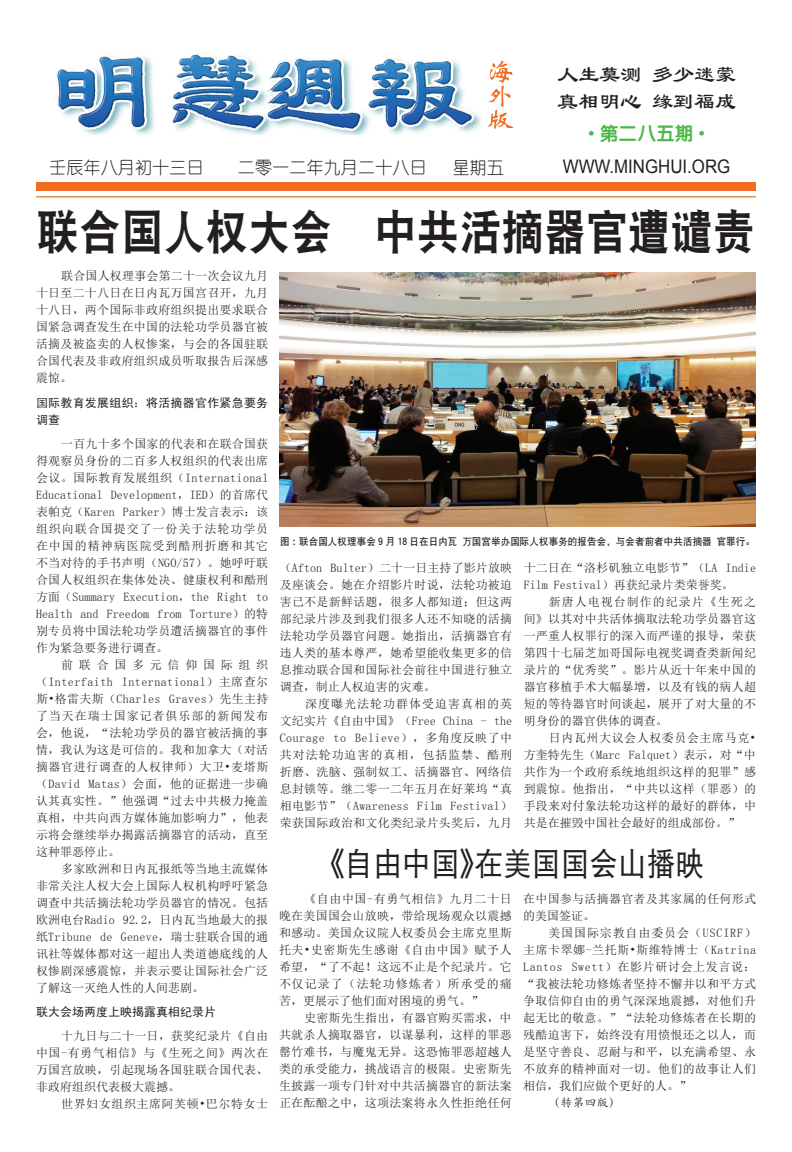
<style>
.page{position:relative;width:792px;height:1152px;background:#fff}
.page>*{position:absolute;margin:0;border:0;box-sizing:border-box;transform-origin:0 0}
.t1{font:48px "DFP Hei W9";color:#231f20;scale:.88 1}
.t2{font:32px "DFP Hei W5";color:#231f20;scale:.9 1}
.t3{font:23.4px/26.5px "Li Su";color:#231f20;scale:.9 1}
.t4{font:18.7px "Arial";color:#231f20;scale:.9 1}
.t5{font:18.7px "FZY4 JW GB1 0";color:#4cb848}
.t6{font:17.2px "You Yuan";color:#231f20}
.t7{font:12px/17px "Sim Sun";letter-spacing:.02em;color:#231f20;text-align:justify}
.t8{font:12px/17px "Sim Sun";color:#231f20}
.t9{font:12px/17px "Sim Hei";letter-spacing:.02em;color:#231f20}
.t10{font:12px "Sim Sun";letter-spacing:.045em;color:#231f20}
.t11{font:12px "Sim Hei";color:#231f20}
.t12{font:12px "ST Kaiti";color:#231f20}
.t13{font:10px "DF Hei W7";letter-spacing:.01em;color:#231f20;scale:.95 1}
.s1{font-family:"Arial"}
</style>
<div class="page">
<hr style="left:36px;top:196px;width:720px;height:1px;background:#d06f18">
<div style="left:36px;top:182px;width:720px;height:9px;background:#f36c21"></div>
<svg style="left:488px;top:61px;width:25px;height:68px"></svg>
<img style="left:57px;top:54px;width:424px;height:80px">
<img style="left:279px;top:272px;width:477px;height:254px">
<h3 class="t3" style="left:557px;top:61px;width:200px">人生莫测 多少迷蒙真相明心 缘到福成</h3>
<h3 class="t6" style="left:49px;top:158px;width:156px">壬辰年八月初十三日</h3>
<h3 class="t6" style="left:238px;top:158px;width:190px">二零一二年九月二十八日</h3>
<h3 class="t6" style="left:452px;top:158px;width:53px">星期五</h3>
<h3 class="t5" style="left:588px;top:122px;width:118px"><span class="s1">•</span> 第二八五期 <span class="s1">•</span></h3>
<h3 class="t4" style="left:563px;top:154px;width:188px">WWW.MINGHUI.ORG</h3>
<h1 class="t1" style="left:37px;top:207px;width:818px">联合国人权大会　中共活摘器官遭谴责</h1>
<p class="t7" style="left:36px;top:268px;width:234px;text-indent:25px">联合国人权理事会第二十一次会议九月十日至二十八日在日内瓦万国宫召开，九月十八日，两个国际非政府组织提出要求联合国紧急调查发生在中国的法轮功学员器官被活摘及被盗卖的人权惨案，与会的各国驻联合国代表及非政府组织成员听取报告后深感震惊。</p>
<p class="t9" style="left:36px;top:394px;width:234px">国际教育发展组织：将活摘器官作紧急要务调查</p>
<p class="t7" style="left:36px;top:435px;width:234px;text-indent:25px">一百九十多个国家的代表和在联合国获得观察员身份的二百多人权组织的代表出席会议。国际教育发展组织（International Educational Development，IED）的首席代表帕克（Karen Parker）博士发言表示：该组织向联合国提交了一份关于法轮功学员在中国的精神病医院受到酷刑折磨和其它不当对待的手书声明（NGO/57）。她呼吁联合国人权组织在集体处决、健康权利和酷刑方面（Summary Execution，the Right to Health and Freedom from Torture）的特别专员将中国法轮功学员遭活摘器官的事件作为紧急要务进行调查。</p>
<p class="t7" style="left:36px;top:656px;width:234px;text-indent:25px">前联合国多元信仰国际组织（Interfaith International）主席查尔斯•格雷夫斯（Charles Graves）先生主持了当天在瑞士国家记者俱乐部的新闻发布会，他说，“法轮功学员的器官被活摘的事情，我认为这是可信的。我和加拿大（对活摘器官进行调查的人权律师）大卫•麦塔斯（David Matas）会面，他的证据进一步确认其真实性。”他强调“过去中共极力掩盖真相，中共向西方媒体施加影响力”，他表示将会继续举办揭露活摘器官的活动，直至这种罪恶停止。</p>
<p class="t7" style="left:36px;top:860px;width:234px;text-indent:25px">多家欧洲和日内瓦报纸等当地主流媒体非常关注人权大会上国际人权机构呼吁紧急调查中共活摘法轮功学员器官的情况。包括欧洲电台Radio 92.2，日内瓦当地最大的报纸Tribune de Geneve，瑞士驻联合国的通讯社等媒体都对这一超出人类道德底线的人权惨剧深感震惊，并表示要让国际社会广泛了解这一灭绝人性的人间悲剧。</p>
<p class="t11" style="left:36px;top:1006px;width:181px">联大会场两度上映揭露真相纪录片</p>
<p class="t7" style="left:36px;top:1028px;width:234px;text-indent:25px">十九日与二十一日，获奖纪录片《自由中国-有勇气相信》与《生死之间》两次在万国宫放映，引起现场各国驻联合国代表、非政府组织代表极大震撼。</p>
<p class="t10" style="left:61px;top:1098px;width:209px">世界妇女组织主席阿芙顿•巴尔特女士</p>
<p class="t13" style="left:280px;top:537px;width:501px">图：联合国人权理事会 9 月 18 日在日内瓦 万国宫举办国际人权事务的报告会，与会者前者中共活摘器 官罪行。</p>
<p class="t7" style="left:280px;top:559px;width:234px">（Afton Bulter）二十一日主持了影片放映及座谈会。她在介绍影片时说，法轮功被迫害已不是新鲜话题，很多人都知道；但这两部纪录片涉及到我们很多人还不知晓的活摘法轮功学员器官问题。她指出，活摘器官有违人类的基本尊严，她希望能收集更多的信息推动联合国和国际社会前往中国进行独立调查，制止人权迫害的灾难。</p>
<p class="t7" style="left:280px;top:695px;width:234px;text-indent:25px">深度曝光法轮功群体受迫害真相的英文纪实片《自由中国》（Free China - the Courage to Believe），多角度反映了中共对法轮功迫害的真相，包括监禁、酷刑折磨、洗脑、强制奴工、活摘器官、网络信息封锁等。继二零一二年五月在好莱坞“真相电影节”（Awareness Film Festival）荣获国际政治和文化类纪录片头奖后，九月</p>
<p class="t8" style="left:524px;top:559px;width:234px">十二日在“洛杉矶独立电影节”（LA Indie<br>Film Festival）再获纪录片类荣誉奖。</p>
<p class="t7" style="left:524px;top:593px;width:234px;text-indent:25px">新唐人电视台制作的纪录片《生死之间》以其对中共活体摘取法轮功学员器官这一严重人权罪行的深入而严谨的报导，荣获第四十七届芝加哥国际电视奖调查类新闻纪录片的“优秀奖”。影片从近十年来中国的器官移植手术大幅暴增，以及有钱的病人超短的等待器官时间谈起，展开了对大量的不明身份的器官供体的调查。</p>
<p class="t7" style="left:524px;top:729px;width:234px;text-indent:25px">日内瓦州大议会人权委员会主席马克•方奎特先生（Marc Falquet）表示，对“中共作为一个政府系统地组织这样的犯罪”感到震惊。他指出，“中共以这样（罪恶）的手段来对付象法轮功这样的最好的群体，中共是在摧毁中国社会最好的组成部份。”</p>
<h2 class="t2" style="left:316px;top:848px;width:434px">《自由中国》在美国国会山播映</h2>
<p class="t7" style="left:279px;top:890px;width:234px;text-indent:25px">《自由中国-有勇气相信》九月二十日晚在美国国会山放映，带给现场观众以震撼和感动。美国众议院人权委员会主席克里斯托夫•史密斯先生感谢《自由中国》赋予人希望，“了不起！这远不止是个纪录片。它不仅记录了（法轮功修炼者）所承受的痛苦，更展示了他们面对困境的勇气。”</p>
<p class="t7" style="left:279px;top:1009px;width:234px;text-indent:25px">史密斯先生指出，有器官购买需求，中共就杀人摘取器官，以谋暴利，这样的罪恶罄竹难书，与魔鬼无异。这恐怖罪恶超越人类的承受能力，挑战语言的极限。史密斯先生披露一项专门针对中共活摘器官的新法案正在酝酿之中，这项法案将永久性拒绝任何</p>
<p class="t7" style="left:523px;top:890px;width:234px">在中国参与活摘器官者及其家属的任何形式的美国签证。</p>
<p class="t7" style="left:523px;top:924px;width:234px;text-indent:25px">美国国际宗教自由委员会（USCIRF）主席卡翠娜-兰托斯•斯维特博士（Katrina Lantos Swett）在影片研讨会上发言说：“我被法轮功修炼者坚持不懈并以和平方式争取信仰自由的勇气深深地震撼，对他们升起无比的敬意。”“法轮功修炼者在长期的残酷迫害下，始终没有用愤恨还之以人，而是坚守善良、忍耐与和平，以充满希望、永不放弃的精神面对一切。他们的故事让人们相信，我们应做个更好的人。”</p>
<p class="t12" style="left:548px;top:1094px;width:73px">（转第四版）</p>
</div>
